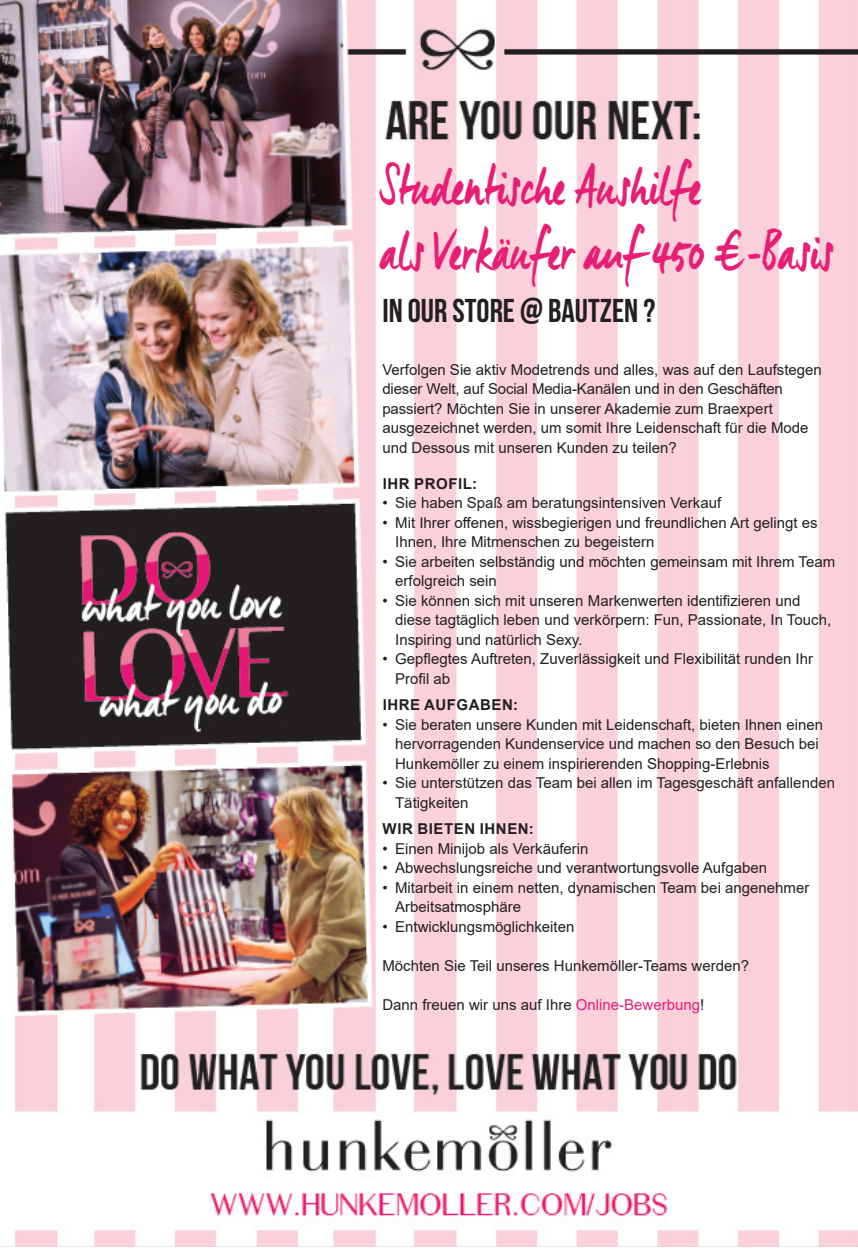
<style>
.page{position:relative;width:858px;height:1255px;background:#fff}
.page>*{position:absolute;margin:0;border:0;box-sizing:border-box;transform-origin:0 0}
.t1{font:55.2px/64.5px "Manus";color:#e81e75;scale:.86 1}
.t2{font:700 33px "Bebas Neue";color:#231f20}
.t3{font:15px/19.5px "Arial";color:#231f20}
.t4{font:700 15px "Arial";letter-spacing:.035em;color:#231f20}
.s1{color:#e81e75}
</style>
<div class="page">
<img style="left:0;top:0;width:858px;height:1246px">
<h1 class="t1" style="left:379px;top:153px;width:530px">Studentische Aushilfe<br>als Verkäufer auf 450 €-Basis</h1>
<h2 class="t2" style="left:382px;top:293px;width:274px">IN OUR STORE @ BAUTZEN ?</h2>
<p class="t3" style="left:382px;top:359px;width:441px">Verfolgen Sie aktiv Modetrends und alles, was auf den Laufstegen dieser Welt, auf Social Media-Kanälen und in den Geschäften passiert? Möchten Sie in unserer Akademie zum Braexpert ausgezeichnet werden, um somit Ihre Leidenschaft für die Mode und Dessous mit unseren Kunden zu teilen?</p>
<p class="t4" style="left:383px;top:473px;width:96px">IHR PROFIL:</p>
<p class="t3" style="left:382px;top:493px;width:340px">• Sie haben Spaß am beratungsintensiven Verkauf</p>
<p class="t3" style="left:395px;top:512px;width:424px;text-indent:-13px">• Mit Ihrer offenen, wissbegierigen und freundlichen Art gelingt es<br>Ihnen, Ihre Mitmenschen zu begeistern</p>
<p class="t3" style="left:395px;top:551px;width:441px;text-indent:-13px">• Sie arbeiten selbständig und möchten gemeinsam mit Ihrem Team erfolgreich sein</p>
<p class="t3" style="left:395px;top:590px;width:437px;text-indent:-13px">• Sie können sich mit unseren Markenwerten identifizieren und diese tagtäglich leben und verkörpern: Fun, Passionate, In Touch,<br>Inspiring und natürlich Sexy.</p>
<p class="t3" style="left:395px;top:649px;width:419px;text-indent:-13px">• Gepflegtes Auftreten, Zuverlässigkeit und Flexibilität runden Ihr<br>Profil ab</p>
<p class="t4" style="left:383px;top:694px;width:137px">IHRE AUFGABEN:</p>
<p class="t3" style="left:395px;top:714px;width:429px;text-indent:-13px">• Sie beraten unsere Kunden mit Leidenschaft, bieten Ihnen einen hervorragenden Kundenservice und machen so den Besuch bei<br>Hunkemöller zu einem inspirierenden Shopping-Erlebnis</p>
<p class="t3" style="left:395px;top:773px;width:441px;text-indent:-13px">• Sie unterstützen das Team bei allen im Tagesgeschäft anfallenden<br>Tätigkeiten</p>
<p class="t4" style="left:383px;top:818px;width:153px">WIR BIETEN IHNEN:</p>
<p class="t3" style="left:382px;top:838px;width:208px">• Einen Minijob als Verkäuferin</p>
<p class="t3" style="left:382px;top:858px;width:386px">• Abwechslungsreiche und verantwortungsvolle Aufgaben</p>
<p class="t3" style="left:395px;top:877px;width:416px;text-indent:-13px">• Mitarbeit in einem netten, dynamischen Team bei angenehmer<br>Arbeitsatmosphäre</p>
<p class="t3" style="left:382px;top:916px;width:193px">• Entwicklungsmöglichkeiten</p>
<p class="t3" style="left:382px;top:955px;width:368px">Möchten Sie Teil unseres Hunkemöller-Teams werden?</p>
<p class="t3" style="left:382px;top:994px;width:323px">Dann freuen wir uns auf Ihre <span class="s1">Online-Bewerbung</span>!</p>
</div>
